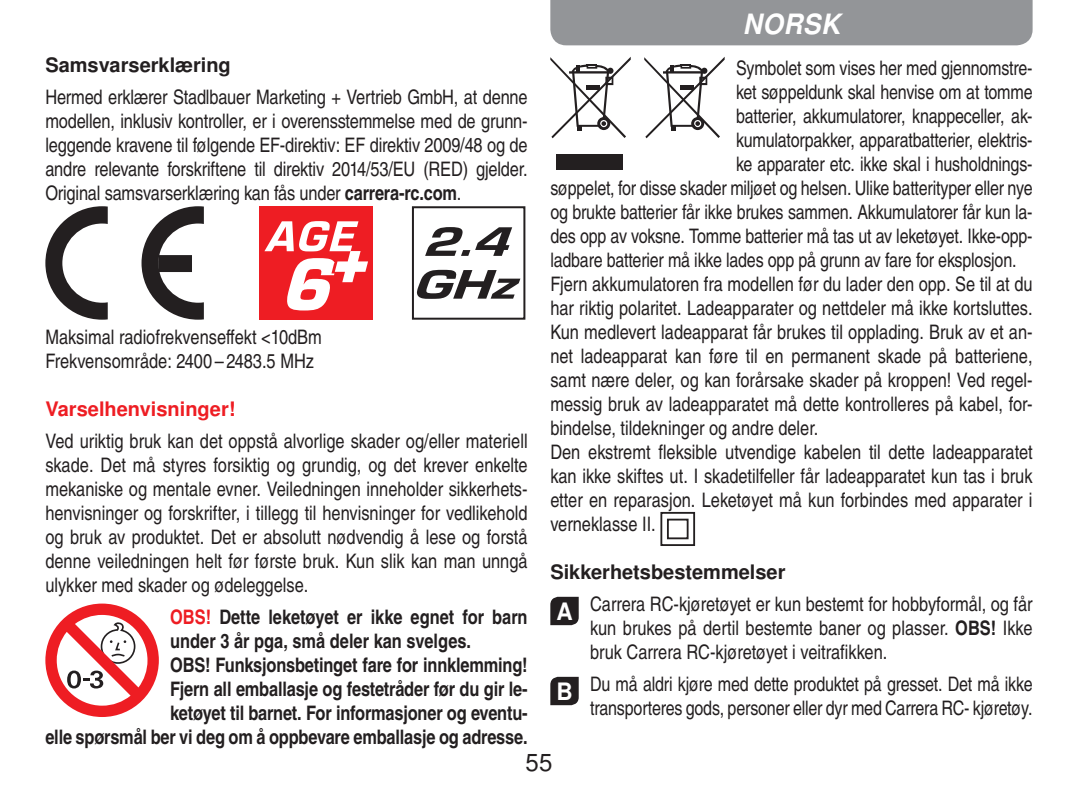
<style>
.page{position:relative;width:1078px;height:794px;background:#fff}
.page>*{position:absolute;margin:0;border:0;box-sizing:border-box;transform-origin:0 0}
.t1{font:italic 700 28px "Nimbus San LOT";letter-spacing:.02em;color:#fff;scale:.94 1}
.t2{font:24px "Nimbus San LOT";color:#231f20}
.t3{font:20px/24px "Nimbus San LOT Reg Con";letter-spacing:-.01em;color:#231f20;text-align:justify}
.t4{font:20px "Nimbus San LOT Bol Con";letter-spacing:-.01em;color:#231f20}
.t5{font:700 20px "Nimbus San LOT";color:#231f20}
.t6{font:700 20px "Nimbus San LOT";color:#ee1d23}
.s1{font-family:"Nimbus San LOT Bol Con"}
.s2{font-family:"Nimbus San LOT";font-weight:700;font-size:24px;color:#fff}
.s3{color:#ee1d23}
</style>
<div class="page">
<svg style="left:45px;top:206px;width:63px;height:114px"></svg>
<svg style="left:141px;top:206px;width:63px;height:114px"></svg>
<div style="left:259px;top:206px;width:114px;height:114px;background:#ee1d23"></div>
<svg style="left:264px;top:221px;width:104px;height:89px"></svg>
<svg style="left:411px;top:206px;width:115px;height:114px"></svg>
<svg style="left:45px;top:603px;width:114px;height:114px"></svg>
<div style="left:556px;top:154px;width:67px;height:16px;background:#231f20"></div>
<svg style="left:550px;top:57px;width:80px;height:81px"></svg>
<svg style="left:644px;top:57px;width:80px;height:81px"></svg>
<svg style="left:660px;top:511px;width:35px;height:35px"></svg>
<svg style="left:550px;top:597px;width:28px;height:28px"></svg>
<svg style="left:550px;top:677px;width:28px;height:28px"></svg>
<div style="left:550px;top:0;width:482px;height:45px;background:#939598"></div>
<h1 class="t1" style="left:742px;top:8px;width:105px">NORSK</h1>
<p class="t5" style="left:45px;top:53px;width:187px">Samsvarserklæring</p>
<p class="t3" style="left:45px;top:85px;width:483px">Hermed erklærer Stadlbauer Marketing + Vertrieb GmbH, at denne modellen, inklusiv kontroller, er i overensstemmelse med de grunn&shy;leggende kravene til følgende EF-direktiv: EF direktiv 2009/48 og de andre relevante forskriftene til direktiv 2014/53/EU (RED) gjelder.<br>Original samsvarserklæring kan fås under <span class="s1">carrera-rc.com</span>.</p>
<p class="t3" style="left:735px;top:56px;width:298px">Symbolet som vises her med gjennomstre-</p>
<p class="t3" style="left:735px;top:80px;width:298px">ket søppeldunk skal henvise om at tomme</p>
<p class="t3" style="left:735px;top:104px;width:298px">batterier, akkumulatorer, knappeceller, ak-</p>
<p class="t3" style="left:735px;top:128px;width:298px">kumulatorpakker, apparatbatterier, elektris-</p>
<p class="t3" style="left:735px;top:152px;width:298px">ke apparater etc. ikke skal i husholdnings-</p>
<p class="t3" style="left:550px;top:176px;width:483px">søppelet, for disse skader miljøet og helsen. Ulike batterityper eller nye</p>
<p class="t3" style="left:550px;top:200px;width:483px">og brukte batterier får ikke brukes sammen. Akkumulatorer får kun la-</p>
<p class="t3" style="left:550px;top:224px;width:483px">des opp av voksne. Tomme batterier må tas ut av leketøyet. Ikke-opp-</p>
<p class="t3" style="left:550px;top:248px;width:467px">ladbare batterier må ikke lades opp på grunn av fare for eksplosjon.</p>
<p class="t3" style="left:550px;top:272px;width:483px">Fjern akkumulatoren fra modellen før du lader den opp. Se til at du</p>
<p class="t3" style="left:550px;top:296px;width:483px">har riktig polaritet. Ladeapparater og nettdeler må ikke kortsluttes.</p>
<p class="t3" style="left:550px;top:320px;width:483px">Kun medlevert ladeapparat får brukes til opplading. Bruk av et an-</p>
<p class="t3" style="left:550px;top:344px;width:483px">net ladeapparat kan føre til en permanent skade på batteriene,</p>
<p class="t3" style="left:550px;top:368px;width:483px">samt nære deler, og kan forårsake skader på kroppen! Ved regel-</p>
<p class="t3" style="left:550px;top:392px;width:483px">messig bruk av ladeapparatet må dette kontrolleres på kabel, for-</p>
<p class="t3" style="left:550px;top:416px;width:269px">bindelse, tildekninger og andre deler.</p>
<p class="t3" style="left:550px;top:440px;width:483px">Den ekstremt fleksible utvendige kabelen til dette ladeapparatet</p>
<p class="t3" style="left:550px;top:464px;width:483px">kan ikke skiftes ut. I skadetilfeller får ladeapparatet kun tas i bruk</p>
<p class="t3" style="left:550px;top:488px;width:483px">etter en reparasjon. Leketøyet må kun forbindes med apparater i</p>
<p class="t3" style="left:550px;top:512px;width:107px">verneklasse II.</p>
<p class="t5" style="left:550px;top:560px;width:237px">Sikkerhetsbestemmelser</p>
<p class="t3" style="left:590px;top:592px;width:444px;text-indent:-34px"><span class="s2">A</span> Carrera RC-kjøretøyet er kun bestemt for hobbyformål, og får kun brukes på dertil bestemte baner og plasser. <span class="s1">OBS!</span> Ikke bruk Carrera RC-kjøretøyet i veitrafikken.</p>
<p class="t3" style="left:556px;top:672px;width:477px;text-align:right"><span class="s2">B</span> Du må aldri kjøre med dette produktet på gresset. Det må ikke transporteres gods, personer eller dyr med Carrera RC- kjøretøy.</p>
<p class="t2" style="left:525px;top:748px;width:28px">55</p>
<p class="t3" style="left:45px;top:325px;width:278px">Maksimal radiofrekvenseffekt &lt;10dBm<br>Frekvensområde: 2400 – 2483.5 MHz</p>
<p class="t6" style="left:45px;top:397px;width:191px">Varselhenvisninger!</p>
<p class="t3" style="left:45px;top:429px;width:483px">Ved uriktig bruk kan det oppstå alvorlige skader og/eller materiell skade. Det må styres forsiktig og grundig, og det krever enkelte mekaniske og mentale evner. Veiledningen inneholder sikkerhets&shy;henvisninger og forskrifter, i tillegg til henvisninger for vedlikehold og bruk av produktet. Det er absolutt nødvendig å lese og forstå denne veiledningen helt før første bruk. Kun slik kan man unngå ulykker med skader og ødeleggelse.</p>
<p class="t4" style="left:170px;top:604px;width:359px"><span class="s3">OBS!</span> Dette leketøyet er ikke egnet for barn</p>
<p class="t4" style="left:170px;top:628px;width:302px">under 3 år pga, små deler kan svelges.</p>
<p class="t4" style="left:170px;top:652px;width:359px">OBS! Funksjonsbetinget fare for innklemming!</p>
<p class="t4" style="left:170px;top:676px;width:359px">Fjern all emballasje og festetråder før du gir le-</p>
<p class="t4" style="left:170px;top:700px;width:359px">ketøyet til barnet. For informasjoner og eventu-</p>
<p class="t4" style="left:45px;top:724px;width:483px">elle spørsmål ber vi deg om å oppbevare emballasje og adresse.</p>
</div>
